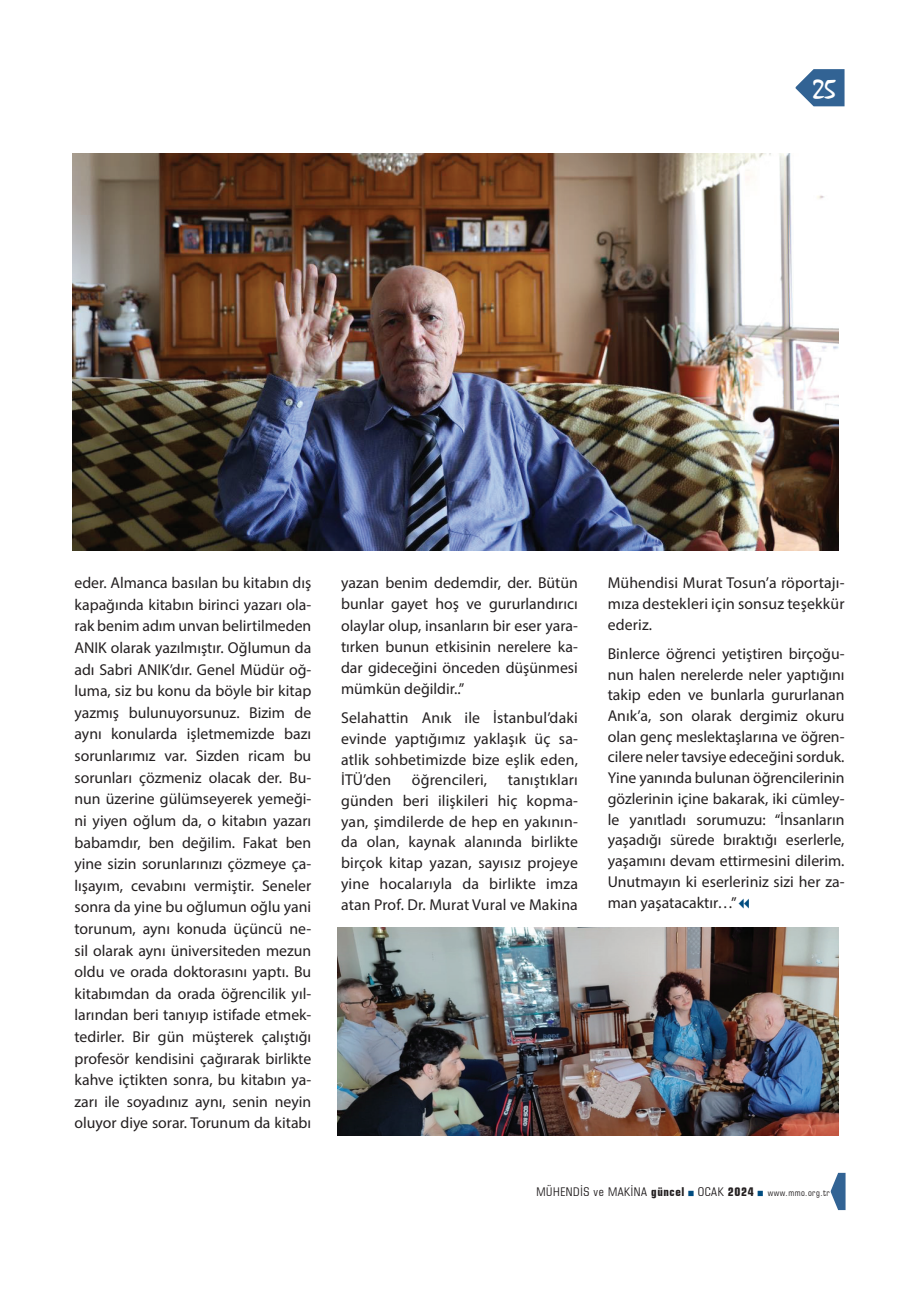
<style>
.page{position:relative;width:919px;height:1289px;background:#fff}
.page>*{position:absolute;margin:0;border:0;box-sizing:border-box;transform-origin:0 0}
.t1{font:27px "TR Mystical Plain";color:#fff}
.t2{font:15.75px/21.6px "Myriad Pro";letter-spacing:.005em;color:#231f20;text-align:justify}
.t3{font:condensed 12px "Square 721 BT";letter-spacing:.05em;color:#231f20}
.s1{font-weight:700}
.s2{font-size:9px}
</style>
<div class="page">
<svg style="left:795px;top:69px;width:49px;height:37px"></svg>
<svg style="left:830px;top:1172px;width:15px;height:37px"></svg>
<img style="left:72px;top:153px;width:766px;height:397px">
<img style="left:338px;top:927px;width:500px;height:208px">
<h1 class="t1" style="left:812px;top:73px;width:24px">25</h1>
<p class="t2" style="left:74px;top:572px;width:238px">eder. Almanca basılan bu kitabın dış kapağında kitabın birinci yazarı ola&shy;rak benim adım unvan belirtilmeden ANIK olarak yazılmıştır. Oğlumun da adı Sabri ANIK’dır. Genel Müdür oğ&shy;luma, siz bu konu da böyle bir kitap yazmış bulunuyorsunuz. Bizim de aynı konularda işletmemizde bazı sorunlarımız var. Sizden ricam bu sorunları çözmeniz olacak der. Bu&shy;nun üzerine gülümseyerek yemeği&shy;ni yiyen oğlum da, o kitabın yazarı babamdır, ben değilim. Fakat ben yine sizin sorunlarınızı çözmeye ça&shy;lışayım, cevabını vermiştir. Seneler sonra da yine bu oğlumun oğlu yani torunum, aynı konuda üçüncü ne&shy;sil olarak aynı üniversiteden mezun oldu ve orada doktorasını yaptı. Bu kitabımdan da orada öğrencilik yıl&shy;larından beri tanıyıp istifade etmek&shy;tedirler. Bir gün müşterek çalıştığı profesör kendisini çağırarak birlikte kahve içtikten sonra, bu kitabın ya&shy;zarı ile soyadınız aynı, senin neyin oluyor diye sorar. Torunum da kitabı</p>
<p class="t2" style="left:341px;top:572px;width:238px;line-height:21.1px">yazan benim dedemdir, der. Bütün bunlar gayet hoş ve gururlandırıcı olaylar olup, insanların bir eser yara&shy;tırken bunun etkisinin nerelere ka&shy;dar gideceğini önceden düşünmesi mümkün değildir..”</p>
<p class="t2" style="left:341px;top:707px;width:238px;line-height:20.7px">Selahattin Anık ile İstanbul’daki evinde yaptığımız yaklaşık üç sa&shy;atlik sohbetimizde bize eşlik eden, İTÜ’den</p>
<p class="t2" style="left:341px;top:769px;width:238px;line-height:20.7px;text-indent:167px">tanıştıkları günden beri ilişkileri hiç kopma&shy;yan, şimdilerde de hep en yakının&shy;da olan, kaynak alanında birlikte birçok kitap yazan, sayısız projeye yine hocalarıyla da birlikte imza atan Prof. Dr. Murat Vural ve Makina</p>
<p class="t2" style="left:412px;top:769px;width:77px">öğrencileri,</p>
<p class="t2" style="left:607px;top:572px;width:238px;line-height:20.7px">Mühendisi Murat Tosun’a röportajı&shy;mıza destekleri için sonsuz teşekkür ederiz.</p>
<p class="t2" style="left:607px;top:643px;width:238px;line-height:20.7px">Binlerce öğrenci yetiştiren birçoğu&shy;nun halen nerelerde neler yaptığını takip eden ve bunlarla gururlanan Anık’a, son olarak dergimiz okuru olan genç meslektaşlarına ve öğren&shy;cilere neler tavsiye edeceğini sorduk.<br>Yine yanında bulunan öğrencilerinin gözlerinin içine bakarak, iki cümley&shy;le yanıtladı sorumuzu: “İnsanların yaşadığı sürede bıraktığı eserlerle, yaşamını devam ettirmesini dilerim.<br>Unutmayın ki eserleriniz sizi her za&shy;man yaşatacaktır…”</p>
<p class="t3" style="left:536px;top:1184px;width:294px">MÜHENDİS ve MAKİNA <span class="s1">güncel</span> OCAK <span class="s1">2024</span> <span class="s2">www.mmo.org.tr</span></p>
</div>
